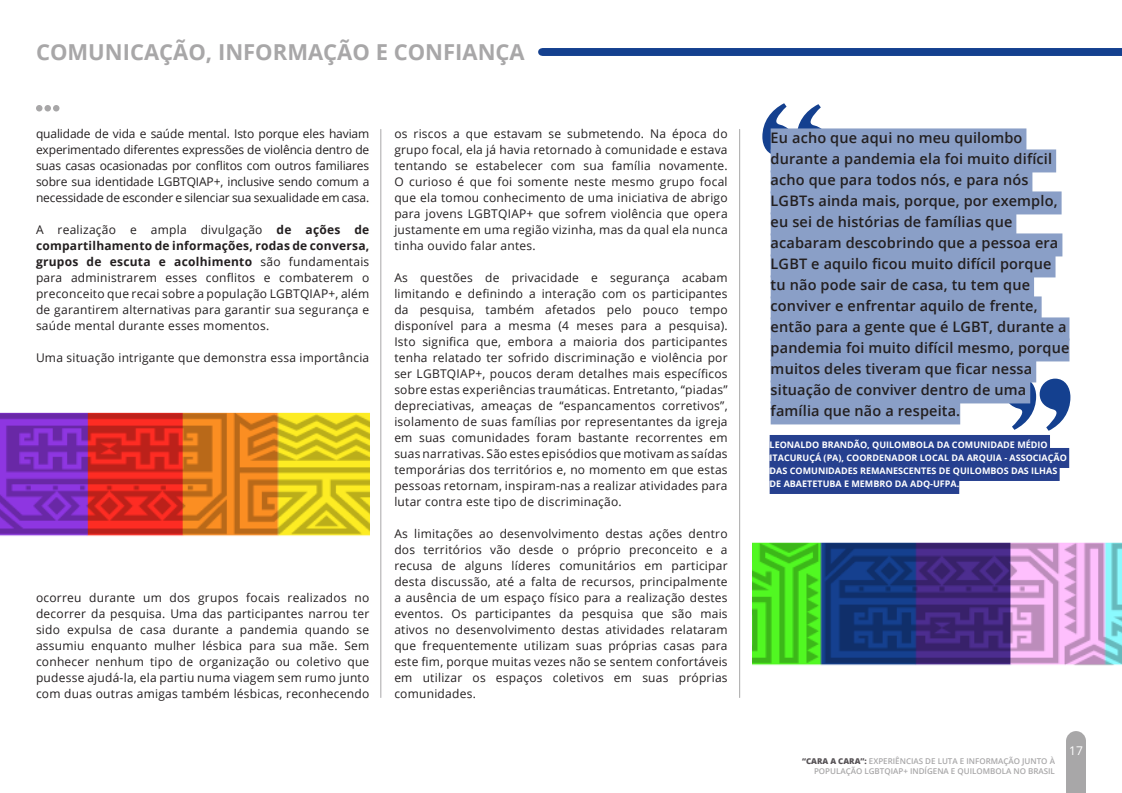
<style>
.page{position:relative;width:1122px;height:793px;background:#fff}
.page>*{position:absolute;margin:0;border:0;box-sizing:border-box;transform-origin:0 0}
.t1{font:153px "Spin Cycle OT";color:#14408f}
.TÍTULO_2{font:700 22px "Open Sans";color:#a8a7a8}
.quote_novo{font:600 14.5px/21px "Open Sans";letter-spacing:.01em;color:#231f20}
.body{font:12px/16px "Open Sans";letter-spacing:.02em;color:#231f20;text-align:justify}
.t2{font:12px "Open Sans";color:#fff}
.ref_quote{font:700 9px/13px "Open Sans";color:#fff}
.t3{font:600 8px/10px "Open Sans";color:#a8a7a8;text-align:right}
.s1{font-weight:700}
.s2{font-weight:800;color:#555154}
</style>
<div class="page">
<svg style="left:1066px;top:731px;width:20px;height:62px"></svg>
<div style="left:771px;top:128px;width:255px;height:23px;background:#8a9fc7"></div>
<div style="left:771px;top:149px;width:285px;height:23px;background:#8a9fc7"></div>
<div style="left:771px;top:170px;width:261px;height:23px;background:#8a9fc7"></div>
<div style="left:771px;top:191px;width:291px;height:23px;background:#8a9fc7"></div>
<div style="left:771px;top:212px;width:245px;height:23px;background:#8a9fc7"></div>
<div style="left:771px;top:233px;width:291px;height:23px;background:#8a9fc7"></div>
<div style="left:771px;top:254px;width:285px;height:23px;background:#8a9fc7"></div>
<div style="left:771px;top:275px;width:263px;height:23px;background:#8a9fc7"></div>
<div style="left:771px;top:296px;width:271px;height:23px;background:#8a9fc7"></div>
<div style="left:771px;top:317px;width:298px;height:23px;background:#8a9fc7"></div>
<div style="left:771px;top:338px;width:298px;height:23px;background:#8a9fc7"></div>
<div style="left:771px;top:359px;width:265px;height:23px;background:#8a9fc7"></div>
<div style="left:771px;top:380px;width:259px;height:23px;background:#8a9fc7"></div>
<div style="left:771px;top:401px;width:189px;height:23px;background:#8a9fc7"></div>
<div style="left:770px;top:435px;width:280px;height:20px;background:#26408f"></div>
<div style="left:770px;top:448px;width:299px;height:20px;background:#26408f"></div>
<div style="left:770px;top:461px;width:290px;height:20px;background:#26408f"></div>
<div style="left:770px;top:474px;width:189px;height:20px;background:#26408f"></div>
<div style="left:36px;top:105px;width:6px;height:7px;background:#a8a7a8;border-radius:50%"></div>
<div style="left:44px;top:105px;width:7px;height:7px;background:#a8a7a8;border-radius:50%"></div>
<div style="left:53px;top:105px;width:7px;height:7px;background:#a8a7a8;border-radius:50%"></div>
<img style="left:0;top:412px;width:369px;height:124px">
<img style="left:753px;top:542px;width:369px;height:124px">
<div style="left:538px;top:48px;width:584px;height:8px;background:#14408f"></div>
<hr style="left:380px;top:129px;width:1px;height:569px;background:#a8a7a8">
<hr style="left:739px;top:129px;width:1px;height:569px;background:#a8a7a8">
<p class="TÍTULO_2" style="left:36px;top:37px;width:490px">COMUNICAÇÃO, INFORMAÇÃO E CONFIANÇA</p>
<p class="body" style="left:36px;top:125px;width:335px">qualidade de vida e saúde mental. Isto porque eles haviam experimentado diferentes expressões de violência dentro de suas casas ocasionadas por conflitos com outros familiares sobre sua identidade LGBTQIAP+, inclusive sendo comum a necessidade de esconder e silenciar sua sexualidade em casa.</p>
<p class="body" style="left:36px;top:221px;width:335px">A realização e ampla divulgação <span class="s1">de ações de compartilhamento de informações, rodas de conversa, grupos de escuta e acolhimento</span> são fundamentais para administrarem esses conflitos e combaterem o preconceito que recai sobre a população LGBTQIAP+, além de garantirem alternativas para garantir sua segurança e saúde mental durante esses momentos.</p>
<p class="body" style="left:36px;top:349px;width:335px">Uma situação intrigante que demonstra essa importância</p>
<p class="body" style="left:36px;top:589px;width:335px">ocorreu durante um dos grupos focais realizados no decorrer da pesquisa. Uma das participantes narrou ter sido expulsa de casa durante a pandemia quando se assumiu enquanto mulher lésbica para sua mãe. Sem conhecer nenhum tipo de organização ou coletivo que pudesse ajudá-la, ela partiu numa viagem sem rumo junto com duas outras amigas também lésbicas, reconhecendo</p>
<p class="body" style="left:394px;top:125px;width:335px">os riscos a que estavam se submetendo. Na época do grupo focal, ela já havia retornado à comunidade e estava tentando se estabelecer com sua família novamente.<br>O curioso é que foi somente neste mesmo grupo focal que ela tomou conhecimento de uma iniciativa de abrigo para jovens LGBTQIAP+ que sofrem violência que opera justamente em uma região vizinha, mas da qual ela nunca tinha ouvido falar antes.</p>
<p class="body" style="left:394px;top:269px;width:335px">As questões de privacidade e segurança acabam limitando e definindo a interação com os participantes da pesquisa, também afetados pelo pouco tempo disponível para a mesma (4 meses para a pesquisa).<br>Isto significa que, embora a maioria dos participantes tenha relatado ter sofrido discriminação e violência por ser LGBTQIAP+, poucos deram detalhes mais específicos sobre estas experiências traumáticas. Entretanto, “piadas” depreciativas, ameaças de “espancamentos corretivos”, isolamento de suas famílias por representantes da igreja em suas comunidades foram bastante recorrentes em suas narrativas. São estes episódios que motivam as saídas temporárias dos territórios e, no momento em que estas pessoas retornam, inspiram-nas a realizar atividades para lutar contra este tipo de discriminação.</p>
<p class="body" style="left:394px;top:525px;width:335px">As limitações ao desenvolvimento destas ações dentro dos territórios vão desde o próprio preconceito e a recusa de alguns líderes comunitários em participar desta discussão, até a falta de recursos, principalmente a ausência de um espaço físico para a realização destes eventos. Os participantes da pesquisa que são mais ativos no desenvolvimento destas atividades relataram que frequentemente utilizam suas próprias casas para este fim, porque muitas vezes não se sentem confortáveis em utilizar os espaços coletivos em suas próprias comunidades.</p>
<h1 class="t1" style="left:759px;top:86px;width:74px">“</h1>
<p class="quote_novo" style="left:771px;top:127px;width:300px">Eu acho que aqui no meu quilombo durante a pandemia ela foi muito difícil acho que para todos nós, e para nós LGBTs ainda mais, porque, por exemplo, eu sei de histórias de famílias que acabaram descobrindo que a pessoa era LGBT e aquilo ficou muito difícil porque tu não pode sair de casa, tu tem que conviver e enfrentar aquilo de frente, então para a gente que é LGBT, durante a pandemia foi muito difícil mesmo, porque muitos deles tiveram que ficar nessa situação de conviver dentro de uma família que não a respeita.</p>
<p class="ref_quote" style="left:770px;top:438px;width:299px">LEONALDO BRANDÃO, QUILOMBOLA DA COMUNIDADE MÉDIO ITACURUÇÁ (PA), COORDENADOR LOCAL DA ARQUIA - ASSOCIAÇÃO DAS COMUNIDADES REMANESCENTES DE QUILOMBOS DAS ILHAS DE ABAETETUBA E MEMBRO DA ADQ-UFPA.</p>
<h1 class="t1" style="left:1074px;top:448px;width:74px;rotate:-180deg">“</h1>
<p class="t3" style="left:802px;top:756px;width:254px"><span class="s2">“CARA A CARA”:</span> EXPERIÊNCIAS DE LUTA E INFORMAÇÃO JUNTO À<br>POPULAÇÃO LGBTQIAP+ INDÍGENA E QUILOMBOLA NO BRASIL</p>
<p class="t2" style="left:1069px;top:742px;width:15px">17</p>
</div>
